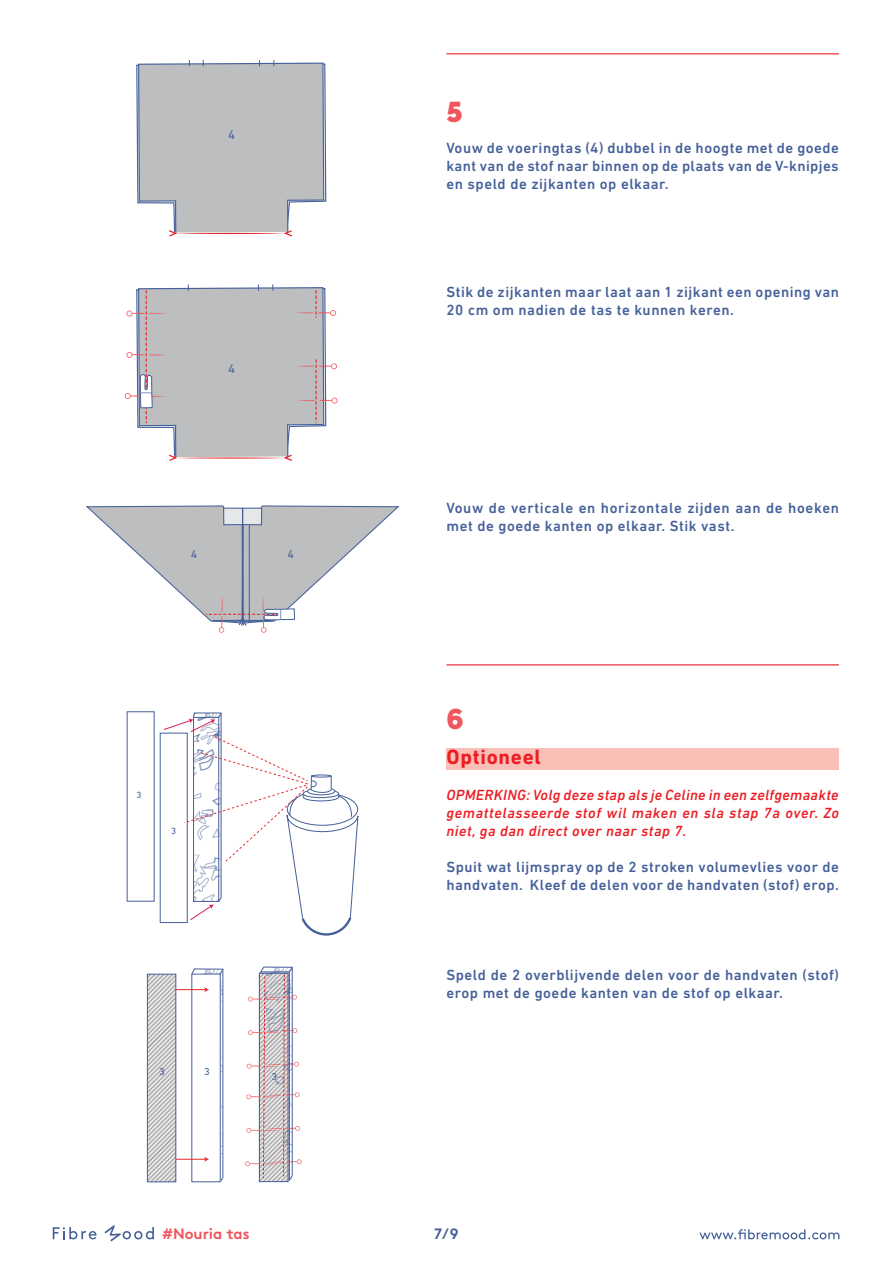
<style>
.page{position:relative;width:893px;height:1263px;background:#fff}
.page>*{position:absolute;margin:0;border:0;box-sizing:border-box;transform-origin:0 0}
.t1{font:900 28.5px "Raleway";color:#f0565d}
.t2{font:700 21px "DIN Next LT Pro";letter-spacing:.035em;color:#ed1d24}
.t3{font:500 15px/18px "DIN Next LT Pro";letter-spacing:.035em;color:#456099}
.t4{font:italic 500 15px/18px "DIN Next LT Pro";letter-spacing:.035em;color:#ed1d24;text-align:justify}
.t5{font:700 15px "Brown";color:#f0565d}
.t6{font:700 15px "Brown";color:#456099}
.t7{font:12.75px "DIN Next LT Pro";color:#466099}
.t8{font:11.7px "DIN Next LT Pro";color:#466099}
.t9{font:10.35px "DIN Next LT Pro";color:#466099}
.t10{font:9.15px "DIN Next LT Pro";color:#466099}
</style>
<div class="page">
<svg style="left:699px;top:1229px;width:140px;height:10px"></svg>
<svg style="left:53px;top:1227px;width:44px;height:12px"></svg>
<svg style="left:104px;top:1225px;width:50px;height:16px"></svg>
<hr style="left:446px;top:53px;width:393px;height:2px;background:#f0565d">
<hr style="left:446px;top:664px;width:393px;height:2px;background:#f0565d">
<div style="left:446px;top:749px;width:393px;height:21px;background:#fabfb7"></div>
<svg style="left:86px;top:505px;width:314px;height:128px"></svg>
<svg style="left:163px;top:712px;width:196px;height:224px"></svg>
<div style="left:160px;top:733px;width:28px;height:190px;border:1px solid #466099"></div>
<svg style="left:136px;top:60px;width:191px;height:177px;background:#c0c2c5"></svg>
<svg style="left:125px;top:284px;width:213px;height:177px"></svg>
<svg style="left:149px;top:976px;width:25px;height:204px;background:#cdcdcd"></svg>
<div style="left:147px;top:974px;width:29px;height:208px;border:1px solid #466099"></div>
<hr style="left:176px;top:989px;width:30px;height:1px;background:#e9262a">
<hr style="left:176px;top:1159px;width:30px;height:1px;background:#e9262a">
<svg style="left:191px;top:968px;width:33px;height:215px"></svg>
<svg style="left:245px;top:966px;width:57px;height:215px"></svg>
<p class="t7" style="left:228px;top:127px;width:9px">4</p>
<p class="t7" style="left:228px;top:361px;width:9px">4</p>
<p class="t8" style="left:191px;top:547px;width:8px">4</p>
<p class="t8" style="left:288px;top:547px;width:8px">4</p>
<h1 class="t1" style="left:446px;top:92px;width:18px">5</h1>
<p class="t3" style="left:446px;top:139px;width:394px;text-align:justify">Vouw de voeringtas (4) dubbel in de hoogte met de goede kant van de stof naar binnen op de plaats van de V-knipjes en speld de zijkanten op elkaar.</p>
<p class="t3" style="left:446px;top:283px;width:394px">Stik de zijkanten maar laat aan 1 zijkant een opening van<br>20 cm om nadien de tas te kunnen keren.</p>
<p class="t3" style="left:446px;top:499px;width:394px">Vouw de verticale en horizontale zijden aan de hoeken met de goede kanten op elkaar. Stik vast.</p>
<p class="t10" style="left:137px;top:789px;width:7px">3</p>
<p class="t10" style="left:171px;top:826px;width:7px">3</p>
<p class="t9" style="left:159px;top:1066px;width:7px">3</p>
<p class="t9" style="left:204px;top:1066px;width:7px">3</p>
<p class="t9" style="left:271px;top:1070px;width:7px">3</p>
<h1 class="t1" style="left:446px;top:703px;width:19px">6</h1>
<h2 class="t2" style="left:446px;top:745px;width:96px">Optioneel</h2>
<p class="t4" style="left:446px;top:786px;width:394px">OPMERKING: Volg deze stap als je Celine in een zelfgemaakte gemattelasseerde stof wil maken en sla stap 7a over. Zo niet, ga dan direct over naar stap 7.</p>
<p class="t3" style="left:446px;top:858px;width:394px">Spuit wat lijmspray op de 2 stroken volumevlies voor de handvaten. Kleef de delen voor de handvaten (stof) erop.</p>
<p class="t3" style="left:446px;top:966px;width:394px">Speld de 2 overblijvende delen voor de handvaten (stof) erop met de goede kanten van de stof op elkaar.</p>
<p class="t5" style="left:162px;top:1222px;width:89px">#Nouria tas</p>
<p class="t6" style="left:434px;top:1221px;width:26px">7/9</p>
</div>
